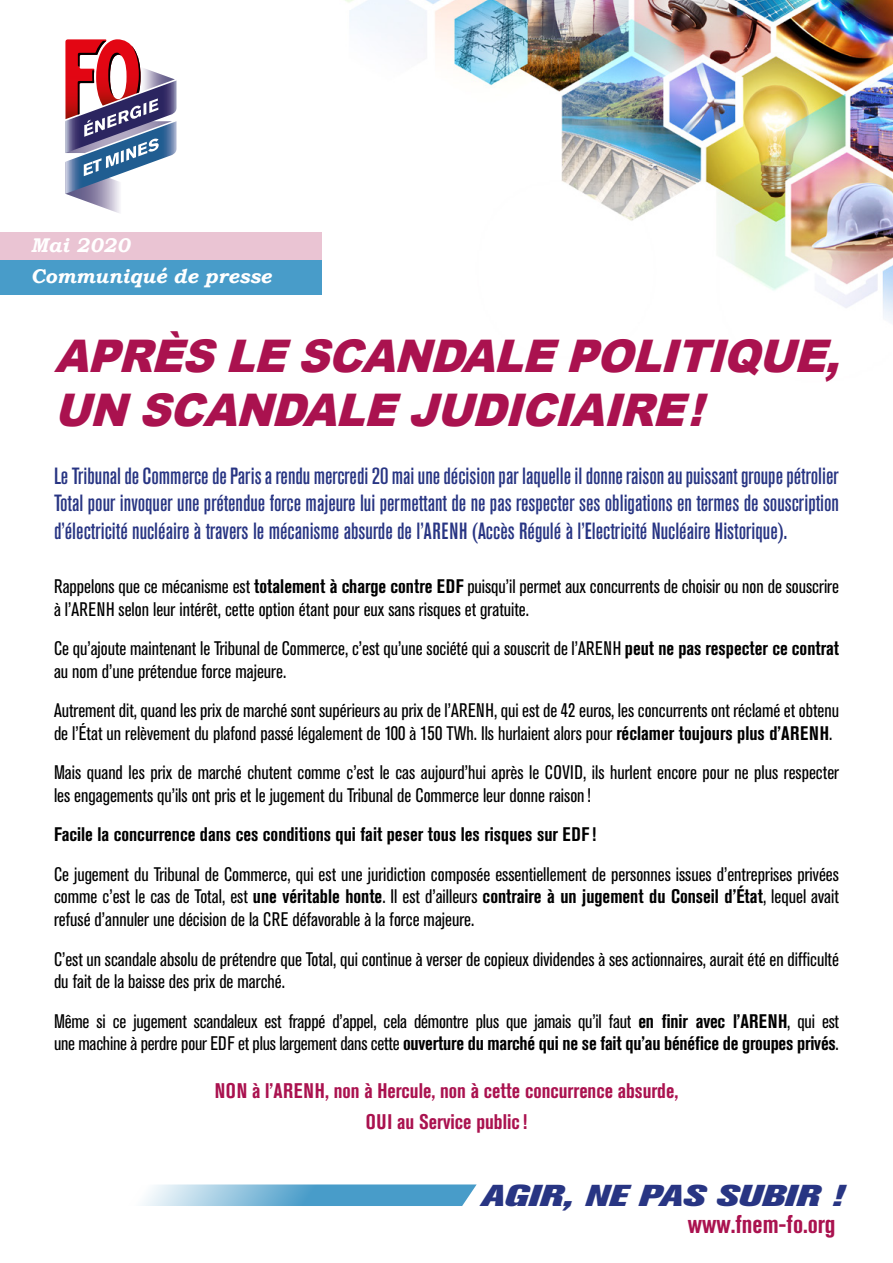
<style>
.page{position:relative;width:893px;height:1263px;background:#fff}
.page>*{position:absolute;margin:0;border:0;box-sizing:border-box;transform-origin:0 0}
.t1{font:italic 900 45px/54px "Arial";color:#aa124f}
.t2{font:italic 800 30px "Akzidenz Grotesk Pro";color:#283583;scale:1.4 1}
.t3{font:700 condensed 25.5px "Akzidenz Grotesk Pro";color:#aa124f}
.t4{font:500 condensed 23.25px/27.3px "Akzidenz Grotesk Pro";color:#283583;text-align:justify}
.t5{font:700 condensed 21px/31px "Akzidenz Grotesk Pro";color:#aa124f;text-align:center}
.t6{font:italic 700 19.8px "Bookman Old Style";color:#fff}
.t7{font:condensed 19.5px/22.5px "Akzidenz Grotesk Pro";color:#000}
.t8{font:700 condensed 19.5px "Akzidenz Grotesk Pro";color:#000}
.s1{font-weight:700}
</style>
<div class="page">
<svg style="left:142px;top:1184px;width:335px;height:22px;background:#7cb8d8"></svg>
<img style="left:214px;top:0;width:679px;height:323px">
<svg style="left:65px;top:39px;width:112px;height:174px"></svg>
<div style="left:0;top:260px;width:322px;height:34px;background:#489cc9"></div>
<div style="left:0;top:232px;width:322px;height:28px;background:#eac4d3"></div>
<p class="t6" style="left:31px;top:234px;width:100px">Mai 2020</p>
<p class="t6" style="left:31px;top:264px;width:242px">Communiqué de presse</p>
<h1 class="t1" style="left:54px;top:328px;width:803px">APRÈSLESCANDALEPOLITIQUE,<br>UN SCANDALEJUDICIAIRE!</h1>
<p class="t4" style="left:54px;top:461px;width:786px">Le Tribunal de Commerce de Paris a rendu mercredi 20 mai une décision par laquelle il donne raison au puissant groupe pétrolier Total pour invoquer une prétendue force majeure lui permettant de ne pas respecter ses obligations en termes de souscription d’électricité nucléaire à travers le mécanisme absurde de l’ARENH (Accès Régulé à l’Electricité Nucléaire Historique).</p>
<p class="t7" style="left:54px;top:575px;width:787px">Rappelons que ce mécanisme est <span class="s1">totalement à charge contre EDF</span> puisqu’il permet aux concurrents de choisir ou non de souscrire à l’ARENH selon leur intérêt, cette option étant pour eux sans risques et gratuite.</p>
<p class="t7" style="left:54px;top:637px;width:787px">Ce qu’ajoute maintenant le Tribunal de Commerce, c’est qu’une société qui a souscrit de l’ARENH <span class="s1">peut ne pas respecter ce contrat </span>au nom d’une prétendue force majeure.</p>
<p class="t7" style="left:54px;top:699px;width:786px">Autrement dit, quand les prix de marché sont supérieurs au prix de l’ARENH, qui est de 42 euros, les concurrents ont réclamé et obtenu de l’État un relèvement du plafond passé légalement de 100 à 150 TWh. Ils hurlaient alors pour <span class="s1">réclamer toujours plus d’ARENH</span>.</p>
<p class="t7" style="left:54px;top:761px;width:787px">Mais quand les prix de marché chutent comme c’est le cas aujourd’hui après le COVID, ils hurlent encore pour ne plus respecter les engagements qu’ils ont pris et le jugement du Tribunal de Commerce leur donne raison!</p>
<p class="t8" style="left:54px;top:822px;width:544px">Facile la concurrence dans ces conditions qui fait peser tous les risques sur EDF!</p>
<p class="t7" style="left:54px;top:862px;width:786px;text-align:justify">Ce jugement du Tribunal de Commerce, qui est une juridiction composée essentiellement de personnes issues d’entreprises privées comme c’est le cas de Total, est <span class="s1">une véritable honte</span>. Il est d’ailleurs <span class="s1">contraire à un jugement du Conseil d’État</span>, lequel avait refusé d’annuler une décision de la CRE défavorable à la force majeure.</p>
<p class="t7" style="left:54px;top:947px;width:786px">C’est un scandale absolu de prétendre que Total, qui continue à verser de copieux dividendes à ses actionnaires, aurait été en difficulté du fait de la baisse des prix de marché.</p>
<p class="t7" style="left:54px;top:1009px;width:787px">Même si ce jugement scandaleux est frappé d’appel, cela démontre plus que jamais qu’il faut <span class="s1">en finir avec l’ARENH</span>, qui est une machine à perdre pour EDF et plus largement dans cette <span class="s1">ouverture du marché qui ne se fait qu’au bénéfice de groupes privés</span>.</p>
<p class="t5" style="left:215px;top:1075px;width:465px">NON à l’ARENH, non à Hercule, non à cette concurrence absurde,<br>OUI au Service public!</p>
<h2 class="t2" style="left:481px;top:1176px;width:260px">AGIR, NE PAS SUBIR !</h2>
<h3 class="t3" style="left:688px;top:1208px;width:149px">www.fnem-fo.org</h3>
</div>
